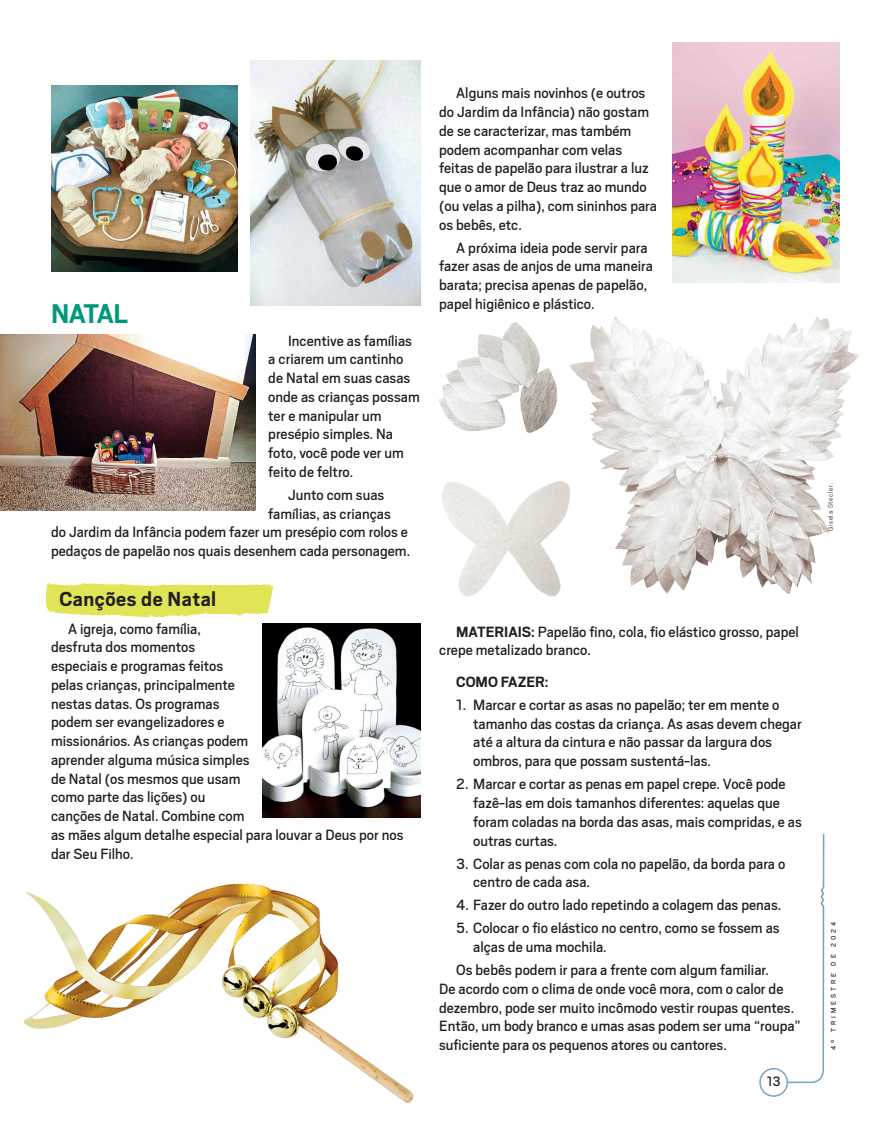
<style>
.page{position:relative;width:872px;height:1127px;background:#fff}
.page>*{position:absolute;margin:0;border:0;box-sizing:border-box;transform-origin:0 0}
.Partes_C{font:700 30px "Scout";letter-spacing:-.05em;color:#00987d}
.Sección{font:700 22.5px "Scout";letter-spacing:.02em;color:#231f20}
.Texto_C{font:16.5px/18.8px "Scout";color:#231f20}
.Listado_C{font:16.5px/18.8px "Scout";color:#231f20}
.Texto_C-2{font:700 16.5px "Scout";color:#231f20}
.t1{font:15px "Scout";color:#231f20}
.t2{font:7.5px "Scout";letter-spacing:.4em;color:#231f20}
.Créditos{font:300 7.5px "Scout";letter-spacing:.1em;color:#231f20}
.s1{font-weight:700}
</style>
<div class="page">
<svg style="left:777px;top:833px;width:48px;height:251px"></svg>
<div style="left:760px;top:1068px;width:27px;height:28px;background:#fff;border-radius:50%"></div>
<div style="left:759px;top:1068px;width:29px;height:29px;border:2px solid #73a3c6;border-radius:50%"></div>
<svg style="left:46px;top:583px;width:229px;height:34px;background:#e4e76d"></svg>
<img style="left:23px;top:883px;width:391px;height:220px">
<img style="left:51px;top:85px;width:186px;height:186px">
<img style="left:250px;top:61px;width:170px;height:244px">
<img style="left:439px;top:322px;width:119px;height:111px">
<img style="left:442px;top:481px;width:122px;height:116px">
<img style="left:564px;top:317px;width:296px;height:277px">
<img style="left:263px;top:623px;width:157px;height:194px">
<img style="left:0;top:334px;width:255px;height:176px">
<img style="left:672px;top:42px;width:167px;height:241px">
<p class="Partes_C" style="left:51px;top:299px;width:78px">NATAL</p>
<p class="Texto_C" style="left:439px;top:84px;width:219px;text-indent:17px">Alguns mais novinhos (e outros do Jardim da Infância) não gostam de se caracterizar, mas também podem acompanhar com velas feitas de papelão para ilustrar a luz que o amor de Deus traz ao mundo (ou velas a pilha), com sininhos para os bebês, etc.</p>
<p class="Texto_C" style="left:439px;top:238px;width:215px;text-indent:17px">A próxima ideia pode servir para fazer asas de anjos de uma maneira barata; precisa apenas de papelão, papel higiênico e plástico.</p>
<p class="Texto_C" style="left:268px;top:331px;width:153px;text-indent:20px">Incentive as famílias a criarem um cantinho de Natal em suas casas onde as crianças possam ter e manipular um presépio simples. Na foto, você pode ver um feito de feltro.</p>
<p class="Texto_C" style="left:288px;top:485px;width:98px">Junto com suas</p>
<p class="Texto_C" style="left:268px;top:504px;width:124px">famílias, as crianças</p>
<p class="Texto_C" style="left:51px;top:523px;width:358px">do Jardim da Infância podem fazer um presépio com rolos e</p>
<p class="Texto_C" style="left:51px;top:542px;width:360px">pedaços de papelão nos quais desenhem cada personagem.</p>
<p class="Sección" style="left:60px;top:588px;width:158px">Canções de Natal</p>
<p class="Texto_C" style="left:51px;top:619px;width:354px;text-indent:17px">A igreja, como família,<br>desfruta dos momentos<br>especiais e programas feitos<br>pelas crianças, principalmente<br>nestas datas. Os programas<br>podem ser evangelizadores e<br>missionários. As crianças podem<br>aprender alguma música simples<br>de Natal (os mesmos que usam<br>como parte das lições) ou<br>canções de Natal. Combine com<br>as mães algum detalhe especial para louvar a Deus por nos dar Seu Filho.</p>
<p class="Texto_C" style="left:439px;top:622px;width:361px;text-indent:17px"><span class="s1">MATERIAIS:</span> Papelão fino, cola, fio elástico grosso, papel crepe metalizado branco.</p>
<p class="Texto_C-2" style="left:456px;top:674px;width:94px">COMO FAZER:</p>
<p class="Listado_C" style="left:473px;top:696px;width:330px;text-indent:-17px">1. Marcar e cortar as asas no papelão; ter em mente o tamanho das costas da criança. As asas devem chegar até a altura da cintura e não passar da largura dos ombros, para que possam sustentá-las.</p>
<p class="Listado_C" style="left:473px;top:775px;width:330px;text-indent:-17px">2. Marcar e cortar as penas em papel crepe. Você pode fazê-las em dois tamanhos diferentes: aquelas que foram coladas na borda das asas, mais compridas, e as outras curtas.</p>
<p class="Listado_C" style="left:473px;top:854px;width:313px;text-indent:-17px">3. Colar as penas com cola no papelão, da borda para o centro de cada asa.</p>
<p class="Listado_C" style="left:456px;top:896px;width:326px">4. Fazer do outro lado repetindo a colagem das penas.</p>
<p class="Listado_C" style="left:473px;top:919px;width:308px;text-indent:-17px">5. Colocar o fio elástico no centro, como se fossem as alças de uma mochila.</p>
<p class="Texto_C" style="left:439px;top:961px;width:363px;text-indent:17px">Os bebês podem ir para a frente com algum familiar.<br>De acordo com o clima de onde você mora, com o calor de dezembro, pode ser muito incômodo vestir roupas quentes.<br>Então, um body branco e umas asas podem ser uma “roupa” suficiente para os pequenos atores ou cantores.</p>
<p class="t1" style="left:767px;top:1074px;width:15px">13</p>
<p class="Créditos" style="left:827px;top:531px;width:50px;rotate:-90deg">Gisela Stecler.</p>
<p class="t2" style="left:830px;top:1050px;width:130px;rotate:-90deg">4º TRIMESTRE DE 2024</p>
</div>
